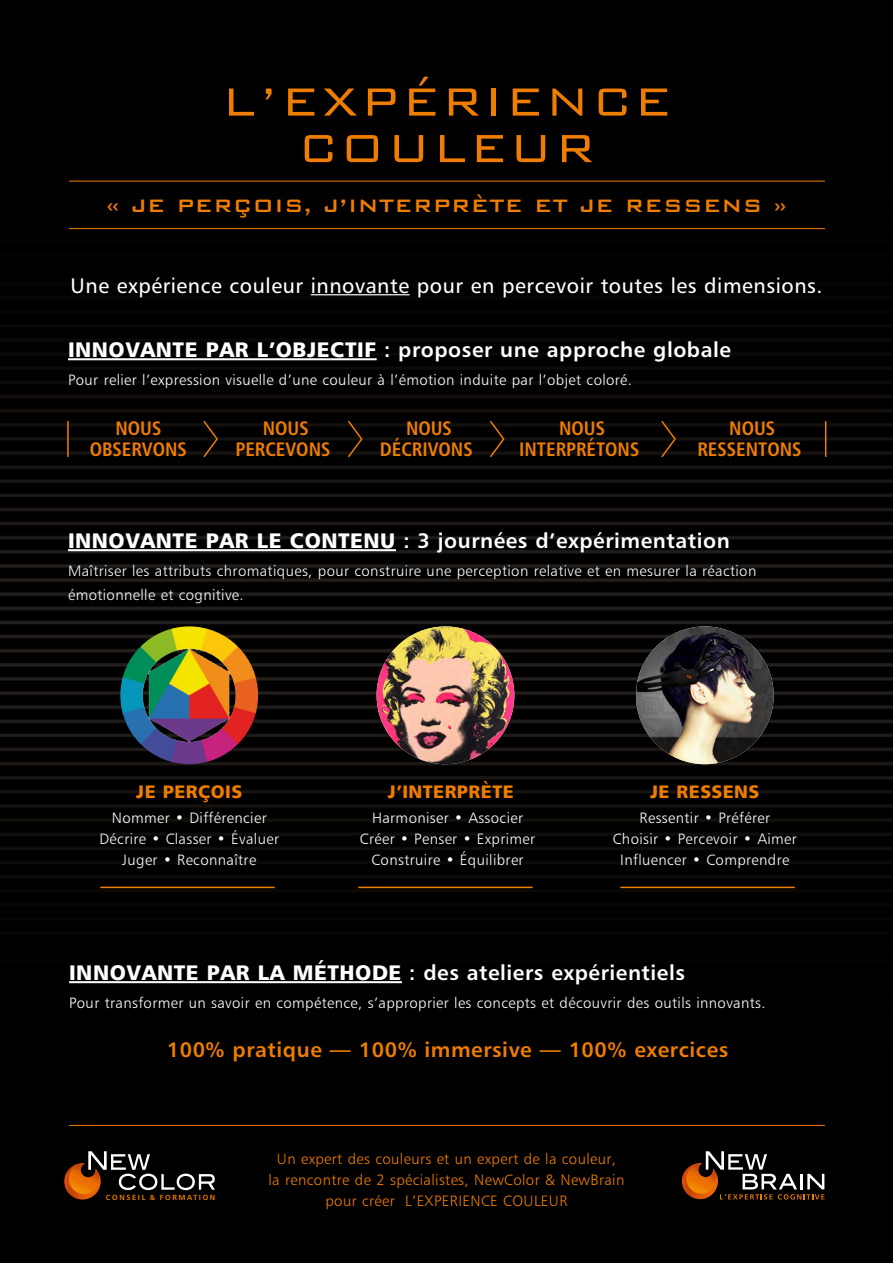
<style>
.page{position:relative;width:893px;height:1263px;background:#fff}
.page>*{position:absolute;margin:0;border:0;box-sizing:border-box;transform-origin:0 0}
.t1{font:300 52.5px/46.5px "Bank Gothic BT";letter-spacing:.05em;color:#ef7d00;text-align:center}
.t2{font:500 24px "Bank Gothic BT";letter-spacing:.02em;color:#ef7d00}
.t3{font:21px "Humanist 777 BT Bold B";letter-spacing:.025em;color:#fff}
.t4{font:21px "Humanist 777 BT Roman B";letter-spacing:.025em;color:#fff}
.t5{font:21px "Humanist 777 BT Bold B";letter-spacing:.025em;color:#ef7d00}
.t6{font:19.5px/21px "Humanist 777 BT Bold Condensed B";color:#ef7d00;text-align:center}
.t7{font:18px "Humanist 777 BT Black B";letter-spacing:.025em;color:#ef7d00}
.t8{font:15px/21px "Humanist 777 BT Light B";letter-spacing:.025em;color:#fff;text-align:center}
.t9{font:15px/21px "Humanist 777 BT Light B";letter-spacing:.025em;color:#ef7d00;text-align:center}
.t10{font:7.5px "Humanist 777 BT Bold B";letter-spacing:.21em;color:#ef7d00}
.s1{font-family:"Humanist 777 BT Black B"}
</style>
<div class="page">
<img style="left:0;top:0;width:893px;height:1263px">
<hr style="left:311px;top:294px;width:99px;height:1px;background:#fff">
<hr style="left:68px;top:358px;width:309px;height:2px;background:#fff">
<hr style="left:68px;top:549px;width:328px;height:2px;background:#fff">
<hr style="left:69px;top:981px;width:333px;height:2px;background:#fff">
<hr style="left:67px;top:421px;width:2px;height:36px;background:#ef7d00">
<hr style="left:825px;top:421px;width:1px;height:36px;background:#ef7d00">
<svg style="left:202px;top:419px;width:17px;height:40px"></svg>
<svg style="left:347px;top:419px;width:17px;height:40px"></svg>
<svg style="left:489px;top:419px;width:17px;height:40px"></svg>
<svg style="left:660px;top:419px;width:17px;height:40px"></svg>
<svg style="left:64px;top:1151px;width:151px;height:48px;background:#3b2c20"></svg>
<svg style="left:682px;top:1151px;width:142px;height:48px;background:#453223"></svg>
<img style="left:120px;top:626px;width:138px;height:138px;border-radius:69px">
<img style="left:377px;top:626px;width:137px;height:138px;border-radius:69px">
<img style="left:636px;top:626px;width:138px;height:138px;border-radius:69px">
<hr style="left:100px;top:887px;width:175px;height:1px;background:#ef7d00">
<hr style="left:358px;top:887px;width:175px;height:1px;background:#ef7d00">
<hr style="left:69px;top:1125px;width:756px;height:1px;background:#ef7d00">
<hr style="left:69px;top:181px;width:756px;height:1px;background:#ef7d00">
<hr style="left:69px;top:228px;width:756px;height:1px;background:#ef7d00">
<hr style="left:620px;top:887px;width:175px;height:1px;background:#ef7d00">
<h1 class="t1" style="left:222px;top:77px;width:451px">L’EXPÉRIENCE<br>COULEUR</h1>
<h2 class="t2" style="left:106px;top:193px;width:682px">« JE PERÇOIS, J’INTERPRÈTE ET JE RESSENS »</h2>
<h3 class="t4" style="left:70px;top:272px;width:753px">Une expérience couleur innovante pour en percevoir toutes les dimensions.</h3>
<h3 class="t3" style="left:68px;top:336px;width:665px"><span class="s1">INNOVANTE PAR L’OBJECTIF</span> : proposer une approche globale</h3>
<p class="t8" style="left:68px;top:369px;width:566px">Pour relier l’expression visuelle d’une couleur à l’émotion induite par l’objet coloré.</p>
<h3 class="t6" style="left:90px;top:417px;width:98px">NOUS<br>OBSERVONS</h3>
<h3 class="t6" style="left:235px;top:417px;width:96px">NOUS<br>PERCEVONS</h3>
<h3 class="t6" style="left:380px;top:417px;width:94px">NOUS<br>DÉCRIVONS</h3>
<h3 class="t6" style="left:697px;top:417px;width:105px">NOUS<br>RESSENTONS</h3>
<h3 class="t6" style="left:519px;top:417px;width:122px">NOUS<br>INTERPRÉTONS</h3>
<h3 class="t3" style="left:68px;top:527px;width:663px"><span class="s1">INNOVANTE PAR LE CONTENU</span> : 3 journées d’expérimentation</h3>
<p class="t8" style="left:68px;top:559px;width:690px;line-height:24px;text-align:left">Maîtriser les attributs chromatiques, pour construire une perception relative et en mesurer la réaction émotionnelle et cognitive.</p>
<p class="t7" style="left:136px;top:780px;width:107px">JE PERÇOIS</p>
<p class="t8" style="left:99px;top:807px;width:181px">Nommer • Différencier<br>Décrire • Classer • Évaluer<br>Juger • Reconnaître</p>
<p class="t7" style="left:388px;top:780px;width:127px">J’INTERPRÈTE</p>
<p class="t8" style="left:360px;top:807px;width:177px">Harmoniser • Associer<br>Créer • Penser • Exprimer<br>Construire • Équilibrer</p>
<p class="t7" style="left:650px;top:780px;width:111px">JE RESSENS</p>
<p class="t8" style="left:613px;top:807px;width:185px">Ressentir • Préférer<br>Choisir • Percevoir • Aimer<br>Influencer • Comprendre</p>
<h3 class="t3" style="left:69px;top:959px;width:617px"><span class="s1">INNOVANTE PAR LA MÉTHODE</span> : des ateliers expérientiels</h3>
<p class="t8" style="left:69px;top:992px;width:698px">Pour transformer un savoir en compétence, s’approprier les concepts et découvrir des outils innovants.</p>
<h3 class="t5" style="left:167px;top:1036px;width:563px">100% pratique — 100% immersive — 100% exercices</h3>
<p class="t10" style="left:106px;top:1192px;width:111px">CONSEIL &amp; FORMATION</p>
<p class="t9" style="left:269px;top:1148px;width:357px">Un expert des couleurs et un expert de la couleur,<br>la rencontre de 2 spécialistes, NewColor &amp; NewBrain pour créer L’EXPERIENCE COULEUR</p>
</div>
